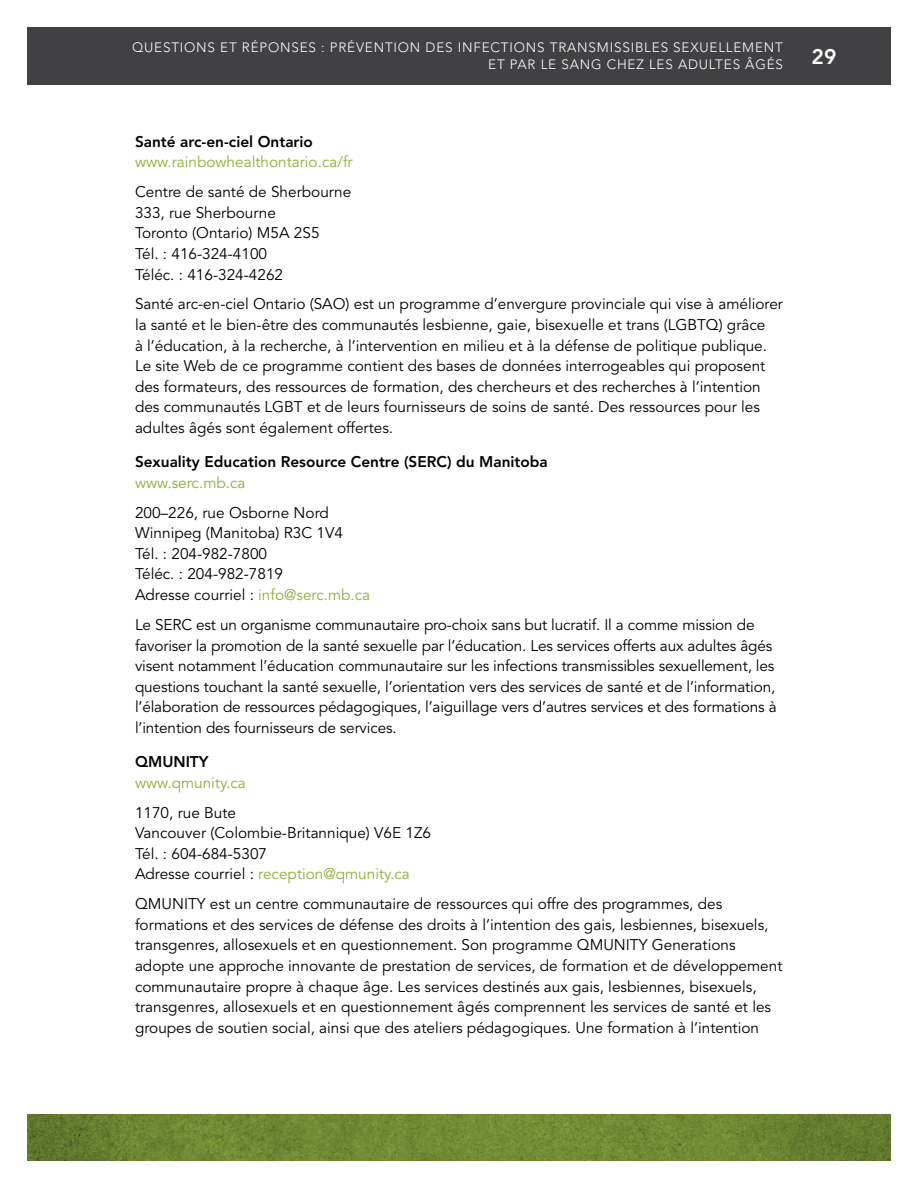
<style>
.page{position:relative;width:918px;height:1188px;background:#fff}
.page>*{position:absolute;margin:0;border:0;box-sizing:border-box;transform-origin:0 0}
.t1{font:800 21px "Avenir LT Std";color:#fff}
.t2{font:15.3px/20.5px "Avenir LT Std";color:#000}
.t3{font:800 15.3px "Avenir LT Std";color:#000}
.t4{font:15.3px "Avenir LT Std";color:#8cb036}
.t5{font:300 13.5px/16.5px "Avenir LT Std";letter-spacing:.06em;color:#fff;text-align:right}
.s1{color:#8cb036}
</style>
<div class="page">
<svg style="left:27px;top:1115px;width:864px;height:46px;background:#6d8533"></svg>
<div style="left:778px;top:27px;width:113px;height:57px;background:#414042"></div>
<div style="left:27px;top:27px;width:756px;height:57px;background:#414042"></div>
<p class="t5" style="left:132px;top:40px;width:652px">QUESTIONS ET RÉPONSES : PRÉVENTION DES INFECTIONS TRANSMISSIBLES SEXUELLEMENT<br>ET PAR LE SANG CHEZ LES ADULTES ÂGÉS</p>
<p class="t3" style="left:135px;top:132px;width:179px">Santé arc-en-ciel Ontario</p>
<p class="t4" style="left:135px;top:153px;width:219px">www.rainbowhealthontario.ca/fr</p>
<p class="t2" style="left:135px;top:182px;width:218px">Centre de santé de Sherbourne<br>333, rue Sherbourne<br>Toronto (Ontario) M5A 2S5<br>Tél. : 416-324-4100<br>Téléc. : 416-324-4262</p>
<p class="t2" style="left:135px;top:294px;width:650px">Santé arc-en-ciel Ontario (SAO) est un programme d’envergure provinciale qui vise à améliorer la santé et le bien-être des communautés lesbienne, gaie, bisexuelle et trans (LGBTQ) grâce<br>à l’éducation, à la recherche, à l’intervention en milieu et à la défense de politique publique.<br>Le site Web de ce programme contient des bases de données interrogeables qui proposent des formateurs, des ressources de formation, des chercheurs et des recherches à l’intention des communautés LGBT et de leurs fournisseurs de soins de santé. Des ressources pour les adultes âgés sont également offertes.</p>
<p class="t3" style="left:135px;top:453px;width:414px">Sexuality Education Resource Centre (SERC) du Manitoba</p>
<p class="t4" style="left:135px;top:474px;width:112px">www.serc.mb.ca</p>
<p class="t2" style="left:135px;top:502px;width:237px">200–226, rue Osborne Nord<br>Winnipeg (Manitoba) R3C 1V4<br>Tél. : 204-982-7800<br>Téléc. : 204-982-7819<br>Adresse courriel : <span class="s1">info@serc.mb.ca</span></p>
<p class="t2" style="left:135px;top:615px;width:643px">Le SERC est un organisme communautaire pro-choix sans but lucratif. Il a comme mission de favoriser la promotion de la santé sexuelle par l’éducation. Les services offerts aux adultes âgés visent notamment l’éducation communautaire sur les infections transmissibles sexuellement, les questions touchant la santé sexuelle, l’orientation vers des services de santé et de l’information, l’élaboration de ressources pédagogiques, l’aiguillage vers d’autres services et des formations à l’intention des fournisseurs de services.</p>
<p class="t3" style="left:135px;top:753px;width:75px">QMUNITY</p>
<p class="t4" style="left:135px;top:774px;width:112px">www.qmunity.ca</p>
<p class="t2" style="left:135px;top:802px;width:298px">1170, rue Bute<br>Vancouver (Colombie-Britannique) V6E 1Z6<br>Tél. : 604-684-5307<br>Adresse courriel : <span class="s1">reception@qmunity.ca</span></p>
<p class="t2" style="left:135px;top:894px;width:649px">QMUNITY est un centre communautaire de ressources qui offre des programmes, des formations et des services de défense des droits à l’intention des gais, lesbiennes, bisexuels, transgenres, allosexuels et en questionnement. Son programme QMUNITY Generations adopte une approche innovante de prestation de services, de formation et de développement communautaire propre à chaque âge. Les services destinés aux gais, lesbiennes, bisexuels, transgenres, allosexuels et en questionnement âgés comprennent les services de santé et les groupes de soutien social, ainsi que des ateliers pédagogiques. Une formation à l’intention</p>
<h1 class="t1" style="left:811px;top:44px;width:27px">29</h1>
</div>
